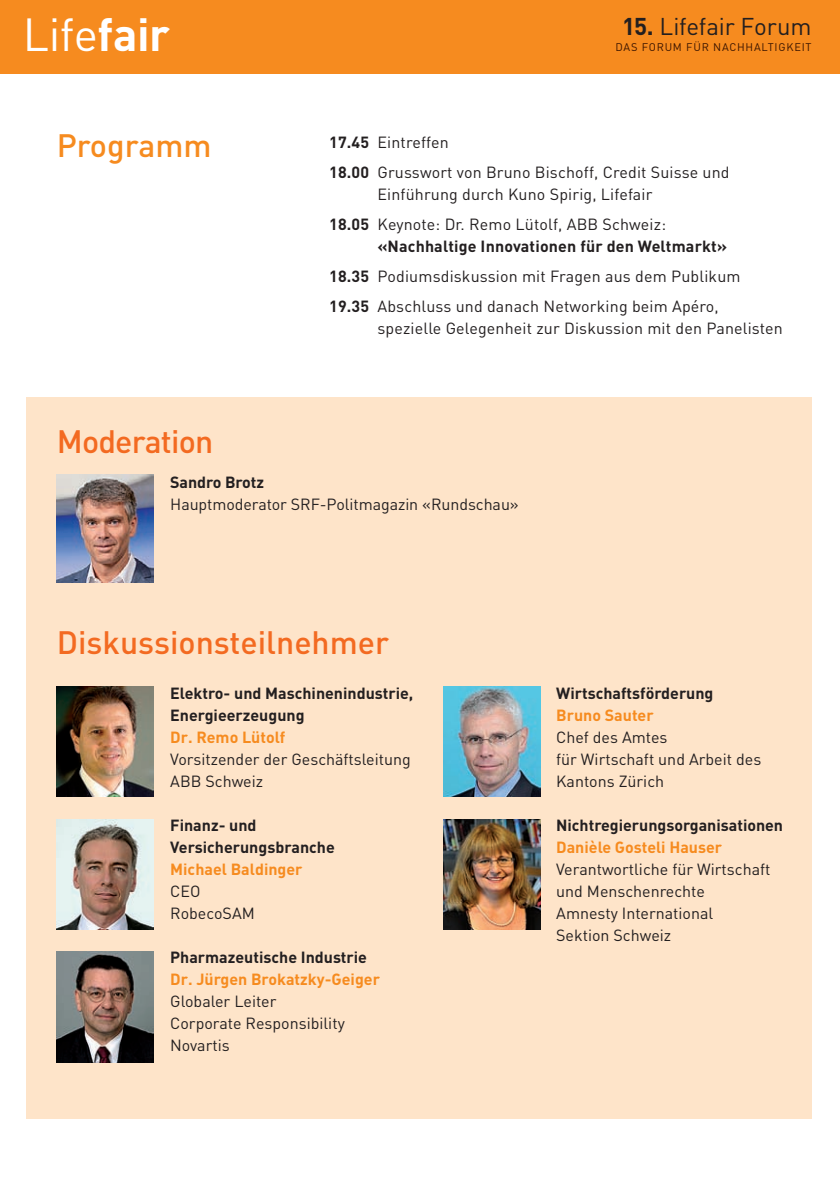
<style>
.page{position:relative;width:840px;height:1191px;background:#fff}
.page>*{position:absolute;margin:0;border:0;box-sizing:border-box;transform-origin:0 0}
.t1{font:45.8px "DIN";color:#fff}
.t2{font:500 32px "DIN";color:#f36a21}
.t3{font:500 32px "DIN";letter-spacing:-.025em;color:#f36a21}
.t4{font:500 32px "DIN";color:#f68b1f}
.t5{font:24px "DIN";letter-spacing:-.01em;color:#231f20}
.t6{font:16px/22px "DIN";color:#231f20}
.t7{font:700 16px/22px "DIN";color:#231f20}
.t8{font:700 16px "DIN";color:#f68b1f}
.t9{font:11px "DIN";letter-spacing:.07em;color:#3a1400}
.s1{font-weight:700}
</style>
<div class="page">
<div style="left:0;top:0;width:839px;height:74px;background:#f68b1f"></div>
<div style="left:26px;top:398px;width:785px;height:721px;background:#fee4c9"></div>
<img style="left:57px;top:474px;width:96px;height:108px">
<img style="left:443px;top:819px;width:97px;height:110px">
<img style="left:57px;top:686px;width:96px;height:110px">
<img style="left:57px;top:952px;width:96px;height:110px">
<img style="left:57px;top:819px;width:96px;height:110px">
<img style="left:443px;top:686px;width:97px;height:110px">
<h1 class="t1" style="left:23px;top:5px;width:149px">Life<span class="s1">fair</span></h1>
<h2 class="t4" style="left:57px;top:125px;width:156px">Programm</h2>
<h2 class="t3" style="left:57px;top:421px;width:158px">Moderation</h2>
<h3 class="t5" style="left:621px;top:11px;width:191px"><span class="s1">15.</span> Lifefair Forum</h3>
<p class="t9" style="left:615px;top:40px;width:197px">DAS FORUM FÜR NACHHALTIGKEIT</p>
<p class="t6" style="left:329px;top:126px;width:402px;line-height:30px"><span class="s1">17.45</span> Eintreffen<br><span class="s1">18.00</span> Grusswort von Bruno Bischoff, Credit Suisse und</p>
<p class="t6" style="left:329px;top:178px;width:338px;line-height:30px;text-indent:48px">Einführung durch Kuno Spirig, Lifefair<br><span class="s1">18.05</span> Keynote: Dr. Remo Lütolf, ABB Schweiz:</p>
<p class="t6" style="left:329px;top:230px;width:412px;line-height:30px;text-indent:48px"><span class="s1">«Nachhaltige Innovationen für den Weltmarkt»<br>18.35</span> Podiumsdiskussion mit Fragen aus dem Publikum<br><span class="s1">19.35</span> Abschluss und danach Networking beim Apéro,</p>
<p class="t6" style="left:377px;top:316px;width:407px">spezielle Gelegenheit zur Diskussion mit den Panelisten</p>
<p class="t7" style="left:170px;top:470px;width:95px">Sandro Brotz</p>
<p class="t6" style="left:170px;top:492px;width:350px">Hauptmoderator SRF-Politmagazin «Rundschau»</p>
<h2 class="t2" style="left:57px;top:621px;width:334px">Diskussionsteilnehmer</h2>
<p class="t7" style="left:170px;top:681px;width:244px">Elektro- und Maschinenindustrie,<br>Energieerzeugung</p>
<p class="t8" style="left:170px;top:726px;width:117px">Dr. Remo Lütolf</p>
<p class="t6" style="left:170px;top:747px;width:242px">Vorsitzender der Geschäftsleitung<br>ABB Schweiz</p>
<p class="t7" style="left:170px;top:813px;width:166px">Finanz- und<br>Versicherungsbranche</p>
<p class="t8" style="left:170px;top:858px;width:134px">Michael Baldinger</p>
<p class="t6" style="left:170px;top:879px;width:86px">CEO<br>RobecoSAM</p>
<p class="t7" style="left:170px;top:945px;width:198px">Pharmazeutische Industrie</p>
<p class="t8" style="left:170px;top:968px;width:211px">Dr. Jürgen Brokatzky-Geiger</p>
<p class="t6" style="left:170px;top:989px;width:176px">Globaler Leiter<br>Corporate Responsibility<br>Novartis</p>
<p class="t7" style="left:556px;top:681px;width:159px">Wirtschaftsförderung</p>
<p class="t8" style="left:556px;top:704px;width:99px">Bruno Sauter</p>
<p class="t6" style="left:556px;top:725px;width:206px">Chef des Amtes<br>für Wirtschaft und Arbeit des<br>Kantons Zürich</p>
<p class="t7" style="left:556px;top:813px;width:228px">Nichtregierungsorganisationen</p>
<p class="t8" style="left:556px;top:836px;width:167px">Danièle Gosteli Hauser</p>
<p class="t6" style="left:556px;top:857px;width:216px">Verantwortliche für Wirtschaft und Menschenrechte<br>Amnesty International<br>Sektion Schweiz</p>
</div>
